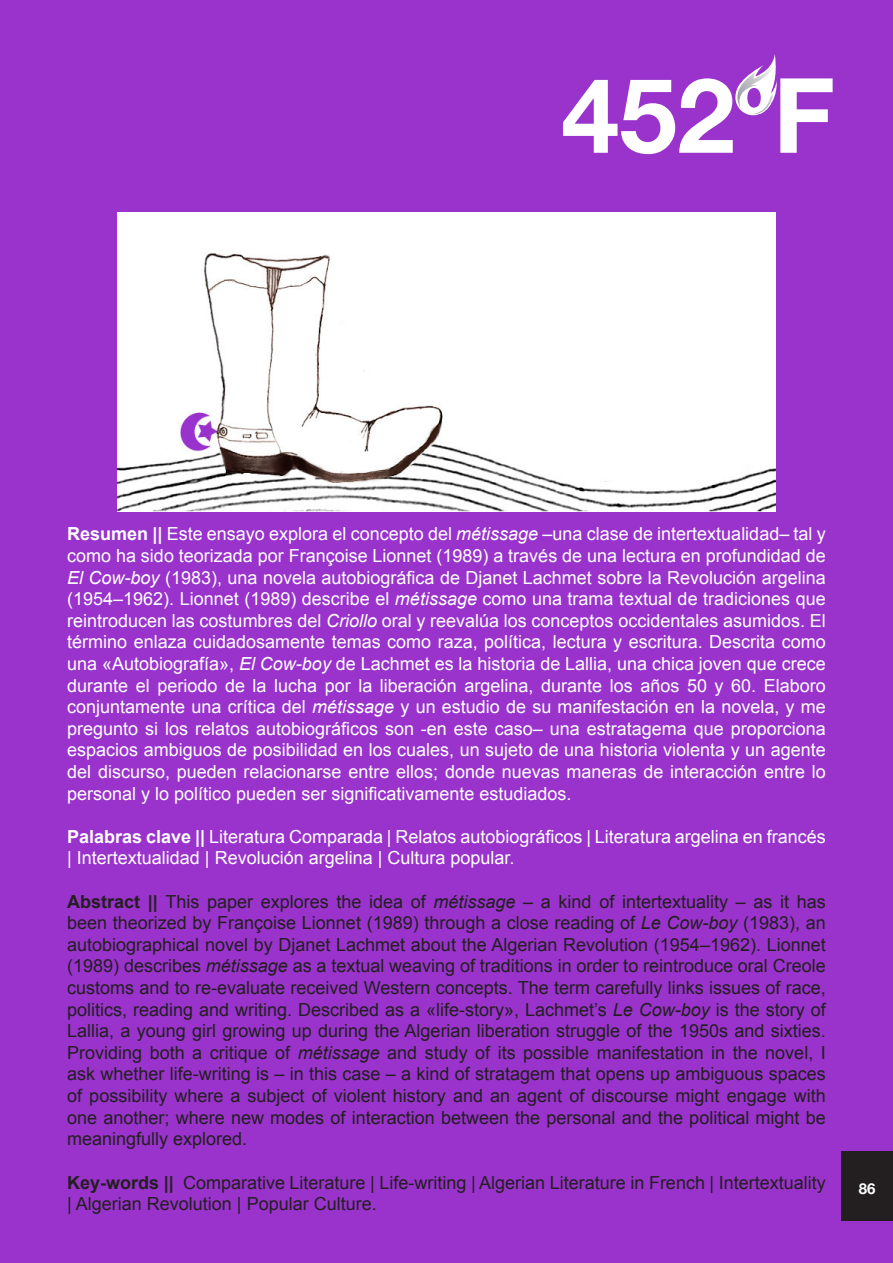
<style>
.page{position:relative;width:893px;height:1263px;background:#93c}
.page>*{position:absolute;margin:0;border:0;box-sizing:border-box;transform-origin:0 0}
.t1{font:700 104.1px "Helvetica Neue";color:#fff}
.t2{font:18px/21.6px "Arial";color:#fff;text-align:justify}
.t3{font:18px/21.6px "Arial";color:#231f20;text-align:justify}
.t4{font:700 15px "Helvetica Neue";color:#fff}
.s1{font-weight:700}
.s2{font-style:italic}
</style>
<div class="page">
<img style="left:117px;top:213px;width:659px;height:298px">
<svg style="left:728px;top:54px;width:51px;height:61px"></svg>
<div style="left:841px;top:1151px;width:52px;height:70px;background:#231f20"></div>
<h1 class="t1" style="left:561px;top:51px;width:275px">452ºF</h1>
<p class="t2" style="left:67px;top:523px;width:760px"><span class="s1">Resumen ||</span> Este ensayo explora el concepto del <span class="s2">métissage</span> –una clase de intertextualidad– tal y como ha sido teorizada por Françoise Lionnet (1989) a través de una lectura en profundidad de <span class="s2">El Cow-boy</span> (1983), una novela autobiográfica de Djanet Lachmet sobre la Revolución argelina (1954–1962). Lionnet (1989) describe el <span class="s2">métissage</span> como una trama textual de tradiciones que reintroducen las costumbres del <span class="s2">Criollo</span> oral y reevalúa los conceptos occidentales asumidos. El término enlaza cuidadosamente temas como raza, política, lectura y escritura. Descrita como una «Autobiografía», <span class="s2">El Cow-boy</span> de Lachmet es la historia de Lallia, una chica joven que crece durante el periodo de la lucha por la liberación argelina, durante los años 50 y 60. Elaboro conjuntamente una crítica del <span class="s2">métissage</span> y un estudio de su manifestación en la novela, y me pregunto si los relatos autobiográficos son -en este caso– una estratagema que proporciona espacios ambiguos de posibilidad en los cuales, un sujeto de una historia violenta y un agente del discurso, pueden relacionarse entre ellos; donde nuevas maneras de interacción entre lo personal y lo político pueden ser significativamente estudiados.</p>
<p class="t2" style="left:67px;top:826px;width:760px"><span class="s1">Palabras clave ||</span> Literatura Comparada | Relatos autobiográficos | Literatura argelina en francés | Intertextualidad | Revolución argelina | Cultura popular.</p>
<p class="t3" style="left:67px;top:891px;width:760px"><span class="s1">Abstract ||</span> This paper explores the idea of <span class="s2">métissage</span> – a kind of intertextuality – as it has been theorized by Françoise Lionnet (1989) through a close reading of <span class="s2">Le Cow-boy</span> (1983), an autobiographical novel by Djanet Lachmet about the Algerian Revolution (1954–1962). Lionnet (1989) describes <span class="s2">métissage</span> as a textual weaving of traditions in order to reintroduce oral Creole customs and to re-evaluate received Western concepts. The term carefully links issues of race, politics, reading and writing. Described as a «life-story», Lachmet’s <span class="s2">Le Cow-boy</span> is the story of Lallia, a young girl growing up during the Algerian liberation struggle of the 1950s and sixties.<br>Providing both a critique of <span class="s2">métissage</span> and study of its possible manifestation in the novel, I ask whether life-writing is – in this case – a kind of stratagem that opens up ambiguous spaces of possibility where a subject of violent history and an agent of discourse might engage with one another; where new modes of interaction between the personal and the political might be meaningfully explored.</p>
<p class="t3" style="left:67px;top:1171px;width:760px"><span class="s1">Key-words ||</span> Comparative Literature | Life-writing | Algerian Literature in French | Intertextuality | Algerian Revolution | Popular Culture.</p>
<p class="t4" style="left:859px;top:1179px;width:18px">86</p>
</div>
